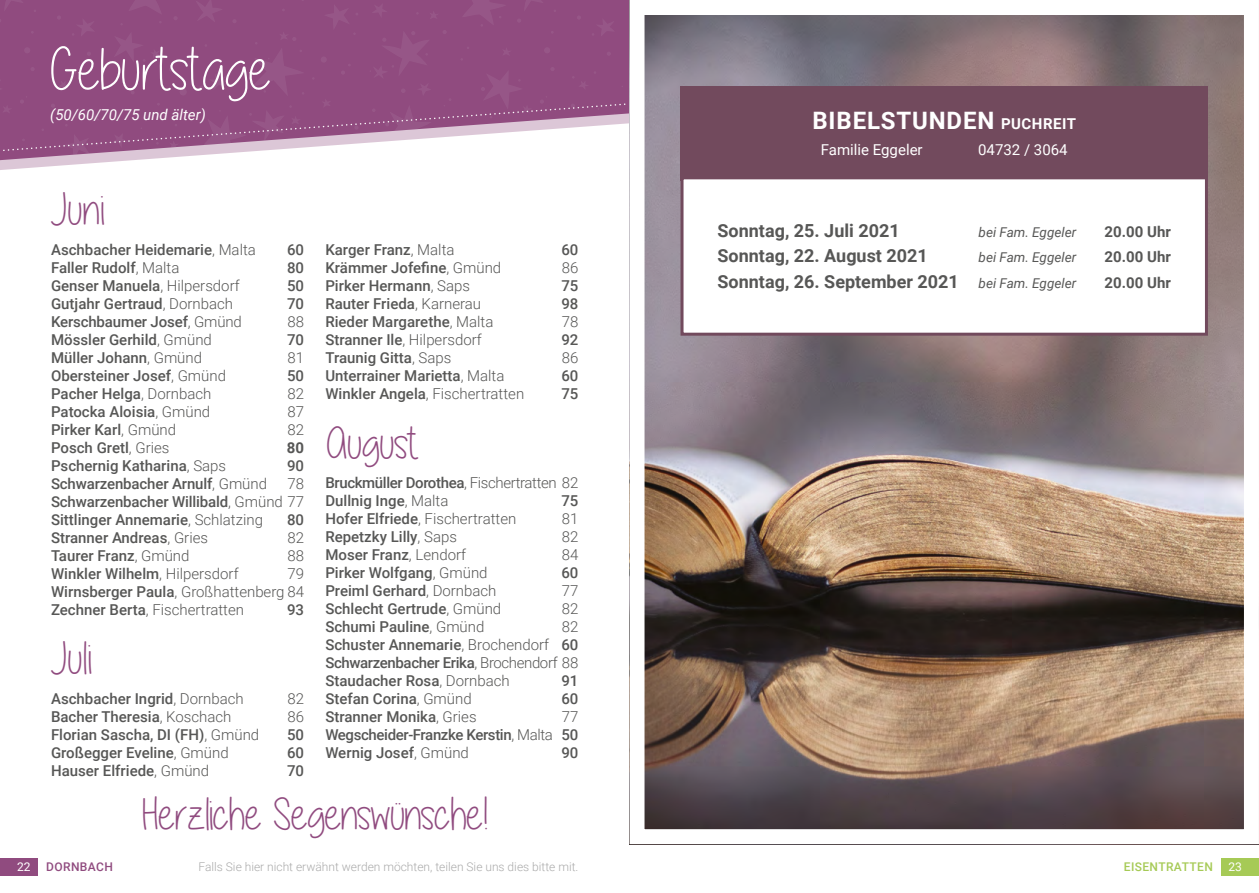
<style>
.page{position:relative;width:1259px;height:893px;background:#fff}
.page>*{position:absolute;margin:0;border:0;box-sizing:border-box;transform-origin:0 0}
.t1{font:60px "Alittlesunshine";letter-spacing:-.005em;color:#fff}
.t2{font:45px "Alittlesunshine";color:#904b7f}
.t3{font:700 24px "Roboto";letter-spacing:.035em;color:#fff}
.t4{font:700 18px "Roboto";color:#575756}
.t5{font:500 15px/18px "Roboto";color:#575756;text-align:justify}
.t6{font:300 15px/18px "Roboto";color:#575756;text-align:justify}
.t7{font:500 15px/18px "Roboto";letter-spacing:-.025em;color:#575756}
.t8{font:700 15px "Roboto";color:#575756}
.t9{font:15px "Roboto";color:#fff}
.t10{font:italic 15px "Roboto";color:#fff}
.t11{font:italic 13.5px "Roboto";color:#575756}
.t12{font:300 12px "Roboto";color:#aaa}
.t13{font:500 12px "Roboto";letter-spacing:.035em;color:#a6ca56}
.t14{font:500 12px "Roboto";letter-spacing:.035em;color:#904b7f}
.t15{font:12px "Roboto";color:#fff}
.s1{font-weight:300}
.s2{font-weight:500}
.s3{font-size:15px}
.s4{font-weight:400;font-style:italic;font-size:13.5px}
</style>
<div class="page">
<svg style="left:0;top:0;width:629px;height:161px;background:#9f6390"></svg>
<img style="left:645px;top:16px;width:598px;height:812px">
<div style="left:680px;top:86px;width:528px;height:95px;background:#724a5d"></div>
<div style="left:682px;top:178px;width:524px;height:156px;background:#fff"></div>
<div style="left:680px;top:176px;width:528px;height:160px;border:3px solid #724a5d"></div>
<div style="left:1221px;top:858px;width:38px;height:17px;background:#a6ca56"></div>
<div style="left:0;top:858px;width:37px;height:17px;background:#904b7f"></div>
<h1 class="t1" style="left:51px;top:38px;width:221px">Geburtstage</h1>
<p class="t10" style="left:50px;top:104px;width:157px">(50/60/70/75 und älter)</p>
<h2 class="t2" style="left:51px;top:186px;width:56px">Juni</h2>
<p class="t5" style="left:51px;top:240px;width:206px">Aschbacher Heidemarie<span class="s1">, Malta</span></p>
<p class="t5" style="left:287px;top:240px;width:19px">60</p>
<p class="t5" style="left:51px;top:258px;width:130px">Faller Rudolf<span class="s1">, Malta</span></p>
<p class="t5" style="left:287px;top:258px;width:19px">80</p>
<p class="t5" style="left:51px;top:276px;width:190px">Genser Manuela<span class="s1">, Hilpersdorf</span></p>
<p class="t5" style="left:287px;top:276px;width:19px">50</p>
<p class="t5" style="left:51px;top:294px;width:183px">Gutjahr Gertraud<span class="s1">, Dornbach</span></p>
<p class="t5" style="left:287px;top:294px;width:19px">70</p>
<p class="t5" style="left:51px;top:312px;width:192px">Kerschbaumer Josef<span class="s1">, Gmünd</span></p>
<p class="t6" style="left:287px;top:312px;width:18px">88</p>
<p class="t5" style="left:51px;top:330px;width:162px">Mössler Gerhild<span class="s1">, Gmünd</span></p>
<p class="t5" style="left:287px;top:330px;width:19px">70</p>
<p class="t5" style="left:51px;top:348px;width:153px">Müller Johann<span class="s1">, Gmünd</span></p>
<p class="t6" style="left:287px;top:348px;width:18px">81</p>
<p class="t5" style="left:51px;top:366px;width:176px">Obersteiner Josef<span class="s1">, Gmünd</span></p>
<p class="t5" style="left:287px;top:366px;width:19px">50</p>
<p class="t5" style="left:51px;top:384px;width:162px">Pacher Helga<span class="s1">, Dornbach</span></p>
<p class="t6" style="left:287px;top:384px;width:18px">82</p>
<p class="t5" style="left:51px;top:402px;width:161px">Patocka Aloisia<span class="s1">, Gmünd</span></p>
<p class="t6" style="left:287px;top:402px;width:18px">87</p>
<p class="t5" style="left:51px;top:420px;width:127px">Pirker Karl<span class="s1">, Gmünd</span></p>
<p class="t6" style="left:287px;top:420px;width:18px">82</p>
<p class="t5" style="left:51px;top:438px;width:120px">Posch Gretl<span class="s1">, Gries</span></p>
<p class="t8" style="left:287px;top:437px;width:19px">80</p>
<p class="t5" style="left:51px;top:456px;width:177px">Pschernig Katharina<span class="s1">, Saps</span></p>
<p class="t5" style="left:287px;top:456px;width:19px">90</p>
<p class="t5" style="left:51px;top:474px;width:218px">Schwarzenbacher Arnulf<span class="s1">, Gmünd</span></p>
<p class="t5" style="left:51px;top:474px;width:254px;text-indent:236px"><span class="s1">78<br></span>Schwarzenbacher Willibald<span class="s1">, Gmünd 77<br></span>Sittlinger Annemarie<span class="s1">, Schlatzing</span></p>
<p class="t5" style="left:287px;top:510px;width:19px">80</p>
<p class="t5" style="left:51px;top:528px;width:158px">Stranner Andreas<span class="s1">, Gries</span></p>
<p class="t6" style="left:287px;top:528px;width:18px">82</p>
<p class="t5" style="left:51px;top:546px;width:140px">Taurer Franz<span class="s1">, Gmünd</span></p>
<p class="t6" style="left:287px;top:546px;width:18px">88</p>
<p class="t5" style="left:51px;top:564px;width:189px">Winkler Wilhelm<span class="s1">, Hilpersdorf</span></p>
<p class="t6" style="left:51px;top:564px;width:254px;text-indent:236px">79<br><span class="s2">Wirnsberger Paula</span>, Großhattenberg 84<br><span class="s2">Zechner Berta</span>, Fischertratten</p>
<p class="t5" style="left:287px;top:600px;width:19px">93</p>
<h2 class="t2" style="left:51px;top:635px;width:43px">Juli</h2>
<p class="t5" style="left:51px;top:689px;width:194px">Aschbacher Ingrid<span class="s1">, Dornbach</span></p>
<p class="t6" style="left:287px;top:689px;width:18px">82</p>
<p class="t5" style="left:51px;top:707px;width:182px">Bacher Theresia<span class="s1">, Koschach</span></p>
<p class="t6" style="left:287px;top:707px;width:18px">86</p>
<p class="t5" style="left:51px;top:725px;width:210px">Florian Sascha, DI (FH)<span class="s1">, Gmünd</span></p>
<p class="t5" style="left:287px;top:725px;width:19px">50</p>
<p class="t5" style="left:51px;top:743px;width:179px">Großegger Eveline<span class="s1">, Gmünd</span></p>
<p class="t5" style="left:287px;top:743px;width:19px">60</p>
<p class="t5" style="left:51px;top:761px;width:160px">Hauser Elfriede<span class="s1">, Gmünd</span></p>
<p class="t5" style="left:287px;top:761px;width:19px">70</p>
<p class="t5" style="left:325px;top:240px;width:131px">Karger Franz<span class="s1">, Malta</span></p>
<p class="t5" style="left:561px;top:240px;width:19px">60</p>
<p class="t5" style="left:325px;top:258px;width:177px">Krämmer Jofefine<span class="s1">, Gmünd</span></p>
<p class="t6" style="left:562px;top:258px;width:18px">86</p>
<p class="t5" style="left:325px;top:276px;width:146px">Pirker Hermann<span class="s1">, Saps</span></p>
<p class="t5" style="left:561px;top:276px;width:19px">75</p>
<p class="t5" style="left:325px;top:294px;width:157px">Rauter Frieda<span class="s1">, Karnerau</span></p>
<p class="t5" style="left:561px;top:294px;width:19px">98</p>
<p class="t5" style="left:325px;top:312px;width:170px">Rieder Margarethe<span class="s1">, Malta</span></p>
<p class="t6" style="left:562px;top:312px;width:18px">78</p>
<p class="t6" style="left:325px;top:330px;width:158px"><span class="s2">Stranner Ile</span>, Hilpersdorf</p>
<p class="t5" style="left:561px;top:330px;width:19px">92</p>
<p class="t5" style="left:325px;top:348px;width:127px">Traunig Gitta<span class="s1">, Saps</span></p>
<p class="t6" style="left:562px;top:348px;width:18px">86</p>
<p class="t5" style="left:325px;top:366px;width:181px">Unterrainer Marietta<span class="s1">, Malta</span></p>
<p class="t5" style="left:561px;top:366px;width:19px">60</p>
<p class="t6" style="left:325px;top:384px;width:200px"><span class="s2">Winkler Angela</span>, Fischertratten</p>
<p class="t5" style="left:561px;top:384px;width:19px">75</p>
<h2 class="t2" style="left:325px;top:419px;width:96px">August</h2>
<p class="t7" style="left:325px;top:473px;width:254px">Bruckmüller Dorothea<span class="s1">, Fischertratten 82<br></span>Dullnig Inge<span class="s1">, Malta</span></p>
<p class="t5" style="left:561px;top:491px;width:19px">75</p>
<p class="t6" style="left:325px;top:509px;width:192px"><span class="s2">Hofer Elfriede</span>, Fischertratten</p>
<p class="t6" style="left:562px;top:509px;width:18px">81</p>
<p class="t5" style="left:325px;top:527px;width:133px">Repetzky Lilly<span class="s1">, Saps</span></p>
<p class="t6" style="left:562px;top:527px;width:18px">82</p>
<p class="t5" style="left:325px;top:545px;width:142px">Moser Franz<span class="s1">, Lendorf</span></p>
<p class="t6" style="left:562px;top:545px;width:18px">84</p>
<p class="t5" style="left:325px;top:563px;width:164px">Pirker Wolfgang<span class="s1">, Gmünd</span></p>
<p class="t5" style="left:561px;top:563px;width:19px">60</p>
<p class="t5" style="left:325px;top:581px;width:173px">Preiml Gerhard<span class="s1">, Dornbach</span></p>
<p class="t6" style="left:562px;top:581px;width:18px">77</p>
<p class="t5" style="left:325px;top:599px;width:177px">Schlecht Gertrude<span class="s1">, Gmünd</span></p>
<p class="t6" style="left:562px;top:599px;width:18px">82</p>
<p class="t5" style="left:325px;top:617px;width:161px">Schumi Pauline<span class="s1">, Gmünd</span></p>
<p class="t5" style="left:325px;top:617px;width:254px;text-indent:236px"><span class="s1">82<br></span>Schuster Annemarie<span class="s1">, Brochendorf</span> 60<br>Schwarzenbacher Erika<span class="s1">, Brochendorf 88<br></span>Staudacher Rosa<span class="s1">, Dornbach</span></p>
<p class="t5" style="left:561px;top:671px;width:19px">91</p>
<p class="t5" style="left:325px;top:689px;width:148px">Stefan Corina<span class="s1">, Gmünd</span></p>
<p class="t5" style="left:561px;top:689px;width:19px">60</p>
<p class="t5" style="left:325px;top:707px;width:153px">Stranner Monika<span class="s1">, Gries</span></p>
<p class="t5" style="left:325px;top:707px;width:254px;text-indent:236px"><span class="s1">77<br></span>Wegscheider-Franzke Kerstin<span class="s1">, Malta</span> 50<br>Wernig Josef<span class="s1">, Gmünd</span></p>
<p class="t5" style="left:561px;top:743px;width:19px">90</p>
<h2 class="t2" style="left:142px;top:791px;width:348px">Herzliche Segenswünsche!</h2>
<h3 class="t3" style="left:812px;top:104px;width:265px">BIBELSTUNDEN <span class="s3">PUCHREIT</span></h3>
<p class="t9" style="left:821px;top:139px;width:103px">Familie Eggeler</p>
<p class="t9" style="left:978px;top:139px;width:91px">04732 / 3064</p>
<p class="t4" style="left:717px;top:218px;width:184px">Sonntag, 25. Juli 2021</p>
<p class="t11" style="left:978px;top:223px;width:99px">bei Fam. Eggeler</p>
<p class="t8" style="left:1104px;top:221px;width:68px">20.00 Uhr</p>
<p class="t4" style="left:717px;top:243px;width:212px">Sonntag, 22. August 2021</p>
<p class="t11" style="left:978px;top:248px;width:99px">bei Fam. Eggeler</p>
<p class="t8" style="left:1104px;top:247px;width:68px">20.00 Uhr</p>
<p class="t4" style="left:717px;top:269px;width:360px">Sonntag, 26. September 2021 <span class="s4">bei Fam. Eggeler</span></p>
<p class="t8" style="left:1104px;top:272px;width:68px">20.00 Uhr</p>
<p class="t12" style="left:198px;top:858px;width:381px">Falls Sie hier nicht erwähnt werden möchten, teilen Sie uns dies bitte mit.</p>
<p class="t15" style="left:17px;top:858px;width:15px">22</p>
<p class="t14" style="left:46px;top:858px;width:68px">DORNBACH</p>
<p class="t13" style="left:1123px;top:858px;width:91px">EISENTRATTEN</p>
<p class="t15" style="left:1228px;top:858px;width:15px">23</p>
</div>
